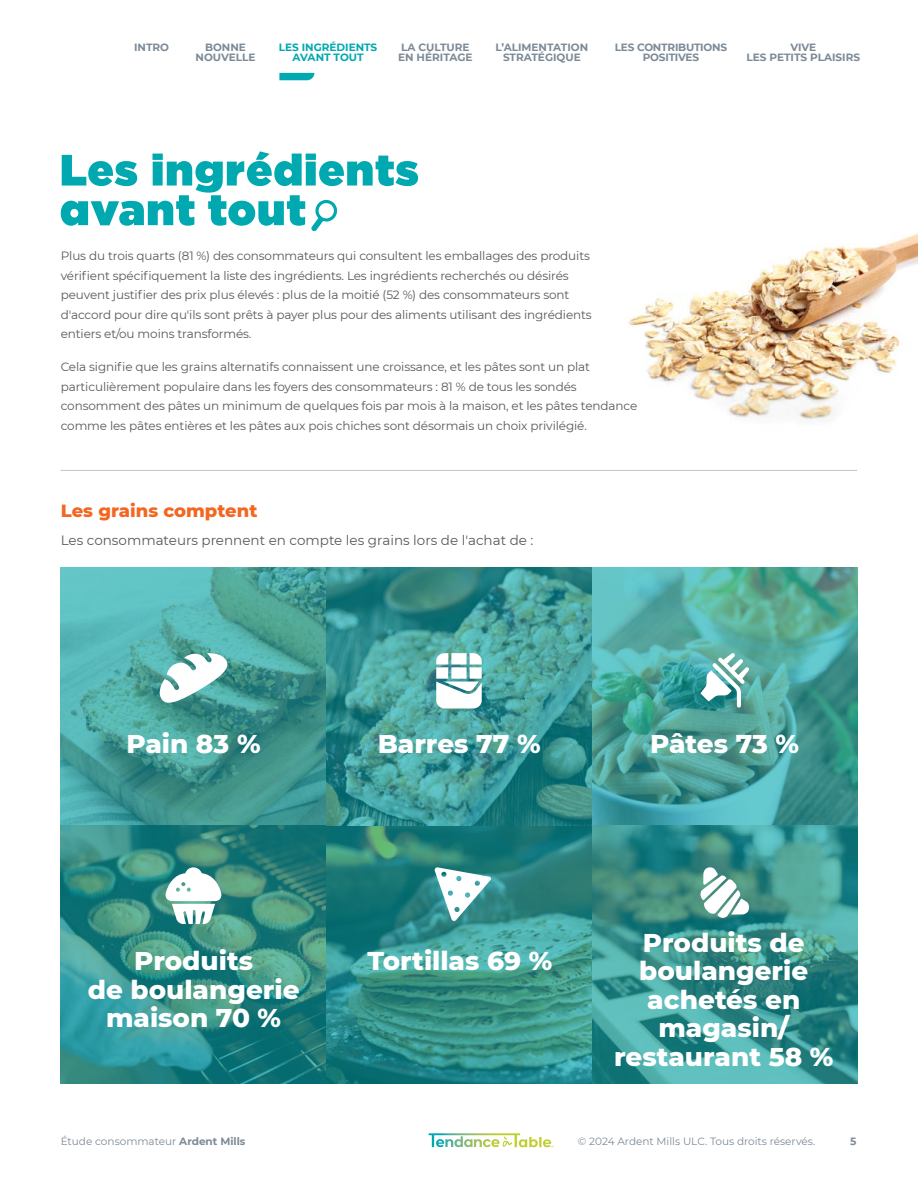
<style>
.page{position:relative;width:918px;height:1188px;background:#fff}
.page>*{position:absolute;margin:0;border:0;box-sizing:border-box;transform-origin:0 0}
.t1{font:800 26.25px/28.5px "Montserrat";color:#fff;text-align:center}
.t2{font:800 18px "Montserrat";color:#f26722}
.t3{font:13.5px "Montserrat";color:#58595b}
.t4{font:12px/19.5px "Montserrat";letter-spacing:-.01em;color:#58595b}
.t5{font:700 10.5px/10.5px "Montserrat";color:#7c8a97;text-align:center}
.t6{font:10.5px "Montserrat";color:#7c8a97}
.t7{font:700 10.5px/10.5px "Montserrat";letter-spacing:-.02em;color:#7c8a97;text-align:center}
.t8{font:700 10.5px/10.5px "Montserrat";color:#00a8b0;text-align:center}
.s1{font-weight:700}
</style>
<div class="page">
<img style="left:629px;top:233px;width:289px;height:191px">
<hr style="left:61px;top:470px;width:796px;height:1px;background:#c7cbd1">
<img style="left:61px;top:568px;width:265px;height:258px">
<svg style="left:61px;top:826px;width:265px;height:258px;background:#2f8b84"></svg>
<svg style="left:592px;top:568px;width:266px;height:258px;background:#4da49c"></svg>
<svg style="left:326px;top:826px;width:266px;height:258px;background:#2e8c86"></svg>
<svg style="left:326px;top:568px;width:266px;height:258px;background:#3b9592"></svg>
<svg style="left:159px;top:653px;width:69px;height:51px"></svg>
<svg style="left:165px;top:867px;width:57px;height:57px"></svg>
<svg style="left:436px;top:653px;width:46px;height:55px"></svg>
<svg style="left:700px;top:653px;width:49px;height:55px"></svg>
<svg style="left:592px;top:826px;width:266px;height:258px;background:#3a938f"></svg>
<svg style="left:700px;top:867px;width:49px;height:51px"></svg>
<svg style="left:435px;top:867px;width:56px;height:54px"></svg>
<svg style="left:61px;top:151px;width:357px;height:80px"></svg>
<svg style="left:279px;top:73px;width:35px;height:7px"></svg>
<svg style="left:429px;top:1133px;width:125px;height:14px"></svg>
<p class="t5" style="left:196px;top:41px;width:62px">BONNE<br>NOUVELLE</p>
<p class="t8" style="left:279px;top:41px;width:100px">LES INGRÉDIENTS<br>AVANT TOUT</p>
<p class="t5" style="left:134px;top:41px;width:36px">INTRO</p>
<p class="t5" style="left:398px;top:41px;width:76px;text-align:left">LA CULTURE<br>EN HÉRITAGE</p>
<p class="t5" style="left:496px;top:41px;width:94px">L’ALIMENTATION<br>STRATÉGIQUE</p>
<p class="t7" style="left:615px;top:41px;width:114px">LES CONTRIBUTIONS<br>POSITIVES</p>
<p class="t5" style="left:746px;top:41px;width:115px">VIVE<br>LES PETITS PLAISIRS</p>
<p class="t4" style="left:61px;top:246px;width:533px">Plus du trois quarts (81 %) des consommateurs qui consultent les emballages des produits vérifient spécifiquement la liste des ingrédients. Les ingrédients recherchés ou désirés peuvent justifier des prix plus élevés : plus de la moitié (52 %) des consommateurs sont d'accord pour dire qu'ils sont prêts à payer plus pour des aliments utilisant des ingrédients entiers et/ou moins transformés.</p>
<p class="t4" style="left:61px;top:357px;width:578px">Cela signifie que les grains alternatifs connaissent une croissance, et les pâtes sont un plat particulièrement populaire dans les foyers des consommateurs : 81 % de tous les sondés consomment des pâtes un minimum de quelques fois par mois à la maison, et les pâtes tendance comme les pâtes entières et les pâtes aux pois chiches sont désormais un choix privilégié.</p>
<h2 class="t2" style="left:61px;top:498px;width:198px">Les grains comptent</h2>
<p class="t3" style="left:61px;top:531px;width:474px">Les consommateurs prennent en compte les grains lors de l'achat de :</p>
<h1 class="t1" style="left:126px;top:728px;width:136px">Pain 83 %</h1>
<h1 class="t1" style="left:378px;top:728px;width:164px">Barres 77 %</h1>
<h1 class="t1" style="left:650px;top:728px;width:151px">Pâtes 73 %</h1>
<h1 class="t1" style="left:134px;top:945px;width:120px">Produits</h1>
<h1 class="t1" style="left:368px;top:945px;width:186px">Tortillas 69 %</h1>
<h1 class="t1" style="left:88px;top:974px;width:213px">de boulangerie maison 70 %</h1>
<h1 class="t1" style="left:614px;top:927px;width:221px">Produits de boulangerie achetés en magasin/ restaurant 58 %</h1>
<p class="t6" style="left:61px;top:1134px;width:186px">Étude consommateur <span class="s1">Ardent Mills</span></p>
<p class="t6" style="left:578px;top:1134px;width:239px">© 2024 Ardent Mills ULC. Tous droits réservés.</p>
<p class="t5" style="left:850px;top:1136px;width:8px">5</p>
</div>
